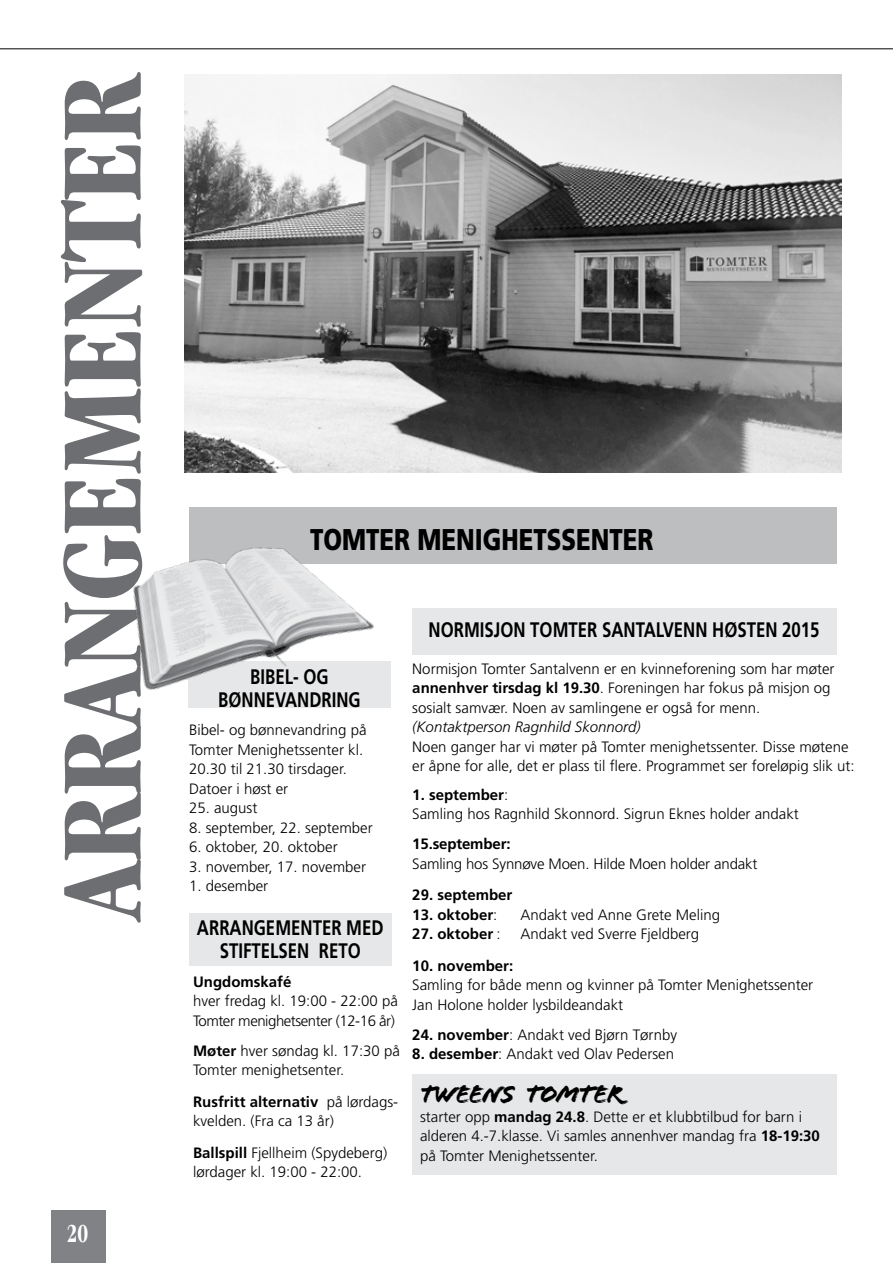
<style>
.page{position:relative;width:893px;height:1263px;background:#fff}
.page>*{position:absolute;margin:0;border:0;box-sizing:border-box;transform-origin:0 0}
.t1{font:700 condensed 120px "Garamond";color:#6d6e71}
.t2{font:900 30px "Frutiger";color:#000;scale:.8 1}
.t3{font:27px "Flood";letter-spacing:-.05em;color:#000}
.t4{font:700 condensed 27px "Garamond";color:#fff;scale:.8 1}
.t5{font:700 21px/23.2px "Frutiger";color:#000;text-align:center;scale:.8 1}
.t6{font:300 15px/19.5px "Frutiger";color:#000}
.t7{font:700 15px "Frutiger";color:#000}
.t8{font:300 15px/19.5px "Frutiger";letter-spacing:-.03em;color:#000}
.t9{font:italic 300 15px "Frutiger";color:#000}
.s1{font-weight:700}
.s2{font-weight:300}
</style>
<div class="page">
<div style="left:51px;top:1210px;width:54px;height:53px;background:#808285"></div>
<hr style="left:0;top:48px;width:893px;height:1px;background:#000">
<div style="left:412px;top:1074px;width:425px;height:101px;background:#e6e7e8"></div>
<img style="left:185px;top:74px;width:656px;height:398px">
<div style="left:412px;top:608px;width:425px;height:46px;background:#e6e7e8"></div>
<div style="left:189px;top:507px;width:648px;height:57px;background:#bcbec0"></div>
<div style="left:190px;top:913px;width:202px;height:53px;background:#e6e7e8"></div>
<img style="left:133px;top:547px;width:258px;height:161px">
<h1 class="t1" style="left:34px;top:921px;width:851px;rotate:-90deg">ARRANGEMENTER</h1>
<h3 class="t4" style="left:67px;top:1218px;width:29px">20</h3>
<h2 class="t2" style="left:310px;top:522px;width:431px">TOMTER MENIGHETSSENTER</h2>
<h3 class="t5" style="left:218px;top:665px;width:180px">BIBEL- OG<br>BØNNEVANDRING</h3>
<p class="t6" style="left:189px;top:720px;width:179px">Bibel- og bønnevandring på<br>Tomter Menighetssenter kl.<br>20.30 til 21.30 tirsdager.<br>Datoer i høst er</p>
<p class="t6" style="left:189px;top:798px;width:70px">25. august</p>
<p class="t6" style="left:189px;top:818px;width:185px">8. september, 22. september</p>
<p class="t6" style="left:189px;top:837px;width:150px">6. oktober, 20. oktober</p>
<p class="t6" style="left:189px;top:857px;width:178px">3. november, 17. november</p>
<p class="t6" style="left:189px;top:876px;width:81px">1. desember</p>
<h3 class="t5" style="left:197px;top:916px;width:235px">ARRANGEMENTER MED<br>STIFTELSEN RETO</h3>
<p class="t7" style="left:193px;top:972px;width:100px">Ungdomskafé</p>
<p class="t8" style="left:193px;top:991px;width:206px">hver fredag kl. 19:00 - 22:00 på<br>Tomter menighetsenter (12-16 år)</p>
<p class="t6" style="left:193px;top:1041px;width:208px"><span class="s1">Møter</span> hver søndag kl. 17:30 på<br>Tomter menighetsenter.</p>
<p class="t6" style="left:193px;top:1092px;width:205px"><span class="s1">Rusfritt alternativ</span> på lørdags&shy;kvelden. (Fra ca 13 år)</p>
<p class="t6" style="left:193px;top:1143px;width:196px"><span class="s1">Ballspill</span> Fjellheim (Spydeberg) lørdager kl. 19:00 - 22:00.</p>
<h3 class="t5" style="left:428px;top:618px;width:490px">NORMISJON TOMTER SANTALVENN HØSTEN 2015</h3>
<p class="t6" style="left:412px;top:659px;width:424px">Normisjon Tomter Santalvenn er en kvinneforening som har møter <span class="s1">annenhver tirsdag kl 19.30</span>. Foreningen har fokus på misjon og sosialt samvær. Noen av samlingene er også for menn.</p>
<p class="t9" style="left:412px;top:719px;width:230px">(Kontaktperson Ragnhild Skonnord)</p>
<p class="t6" style="left:412px;top:737px;width:444px">Noen ganger har vi møter på Tomter menighetssenter. Disse møtene er åpne for alle, det er plass til flere. Programmet ser foreløpig slik ut:</p>
<p class="t6" style="left:412px;top:785px;width:388px"><span class="s1">1. september</span>:<br>Samling hos Ragnhild Skonnord. Sigrun Eknes holder andakt</p>
<p class="t7" style="left:412px;top:835px;width:100px">15.september:</p>
<p class="t6" style="left:412px;top:854px;width:347px">Samling hos Synnøve Moen. Hilde Moen holder andakt</p>
<p class="t7" style="left:412px;top:886px;width:102px">29. september</p>
<p class="t7" style="left:412px;top:906px;width:87px">13. oktober<span class="s2">:</span></p>
<p class="t6" style="left:520px;top:905px;width:201px">Andakt ved Anne Grete Meling</p>
<p class="t7" style="left:412px;top:925px;width:90px">27. oktober <span class="s2">:</span></p>
<p class="t6" style="left:520px;top:925px;width:180px">Andakt ved Sverre Fjeldberg</p>
<p class="t7" style="left:412px;top:957px;width:102px">10. november:</p>
<p class="t6" style="left:412px;top:976px;width:402px">Samling for både menn og kvinner på Tomter Menighetssenter<br>Jan Holone holder lysbildeandakt</p>
<p class="t6" style="left:412px;top:1025px;width:266px"><span class="s1">24. november</span>: Andakt ved Bjørn Tørnby</p>
<p class="t6" style="left:412px;top:1045px;width:263px"><span class="s1">8. desember</span>: Andakt ved Olav Pedersen</p>
<h3 class="t3" style="left:420px;top:1079px;width:205px">TWEENS TOMTER</h3>
<p class="t6" style="left:420px;top:1107px;width:401px">starter opp <span class="s1">mandag 24.8</span>. Dette er et klubbtilbud for barn i alderen 4.-7.klasse. Vi samles annenhver mandag fra <span class="s1">18-19:30 </span>på Tomter Menighetssenter.</p>
</div>
